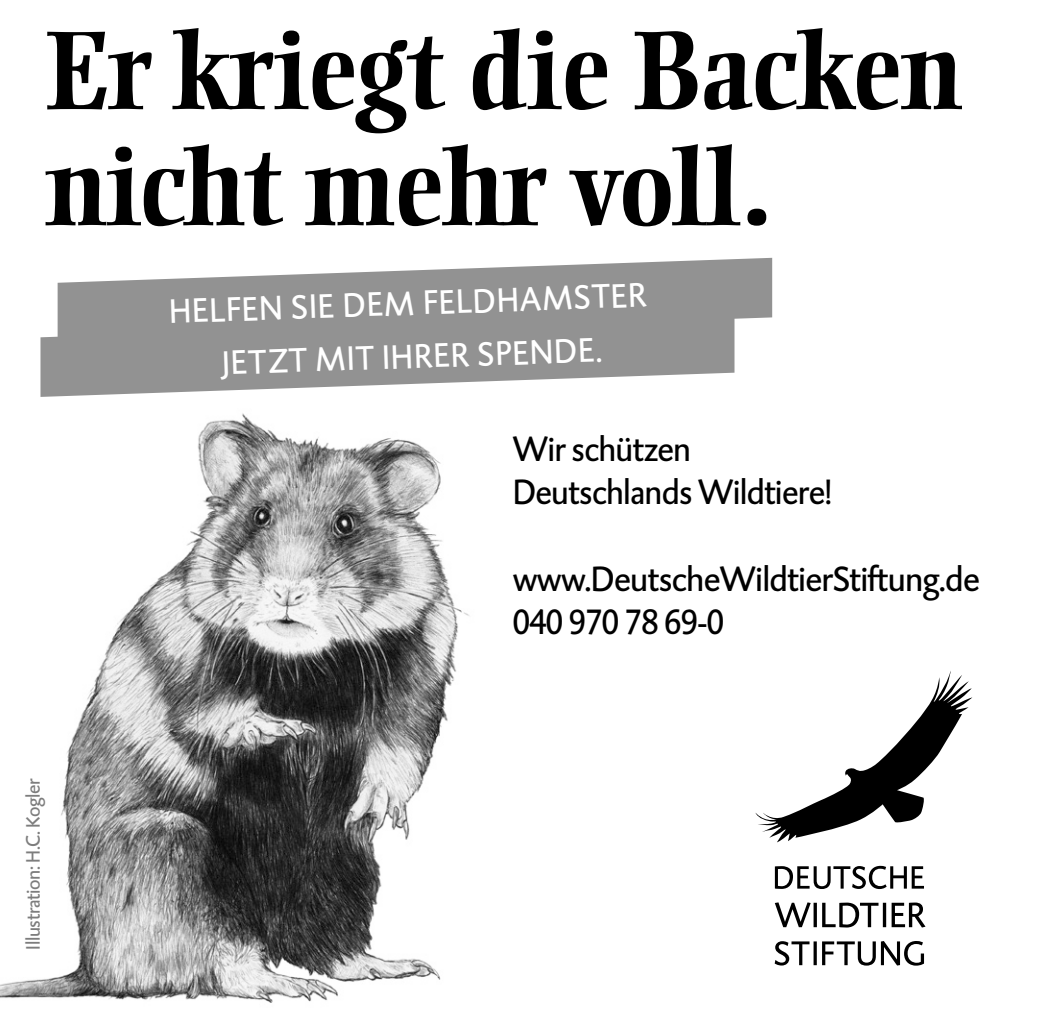
<style>
.page{position:relative;width:1038px;height:1021px;background:#fff}
.page>*{position:absolute;margin:0;border:0;box-sizing:border-box;transform-origin:0 0}
.t1{font:700 110px/116px "Ellington";letter-spacing:-.01em;color:#000}
.t2{font:36px/43.2px "DTL Caspari TOT";letter-spacing:-.02em;color:#000}
.t3{font:34.8px/53.2px "DTL Caspari TOT";color:#fff;text-align:center}
.t4{font:20px "DTL Caspari TOT";letter-spacing:-.02em;color:#7d7d7d}
</style>
<div class="page">
<img style="left:0;top:413px;width:470px;height:590px">
<svg style="left:58px;top:258px;width:714px;height:84px;fill:#929292"></svg>
<svg style="left:40px;top:313px;width:694px;height:84px;background:#a2a2a2"></svg>
<svg style="left:755px;top:671px;width:217px;height:294px"></svg>
<h1 class="t1" style="left:44px;top:14px;width:919px">Er kriegt die Backen nicht mehr voll.</h1>
<p class="t3" style="left:168px;top:284px;width:479px;rotate:-2deg">HELFEN SIE DEM FELDHAMSTER<br>JETZT MIT IHRER SPENDE.</p>
<p class="t2" style="left:513px;top:427px;width:321px">Wir schützen<br>Deutschlands Wildtiere!</p>
<p class="t4" style="left:21px;top:949px;width:172px;rotate:-90deg">Illustration: H.C. Kogler</p>
<p class="t2" style="left:513px;top:556px;width:468px">www.DeutscheWildtierStiftung.de<br>040 970 78 69-0</p>
</div>
